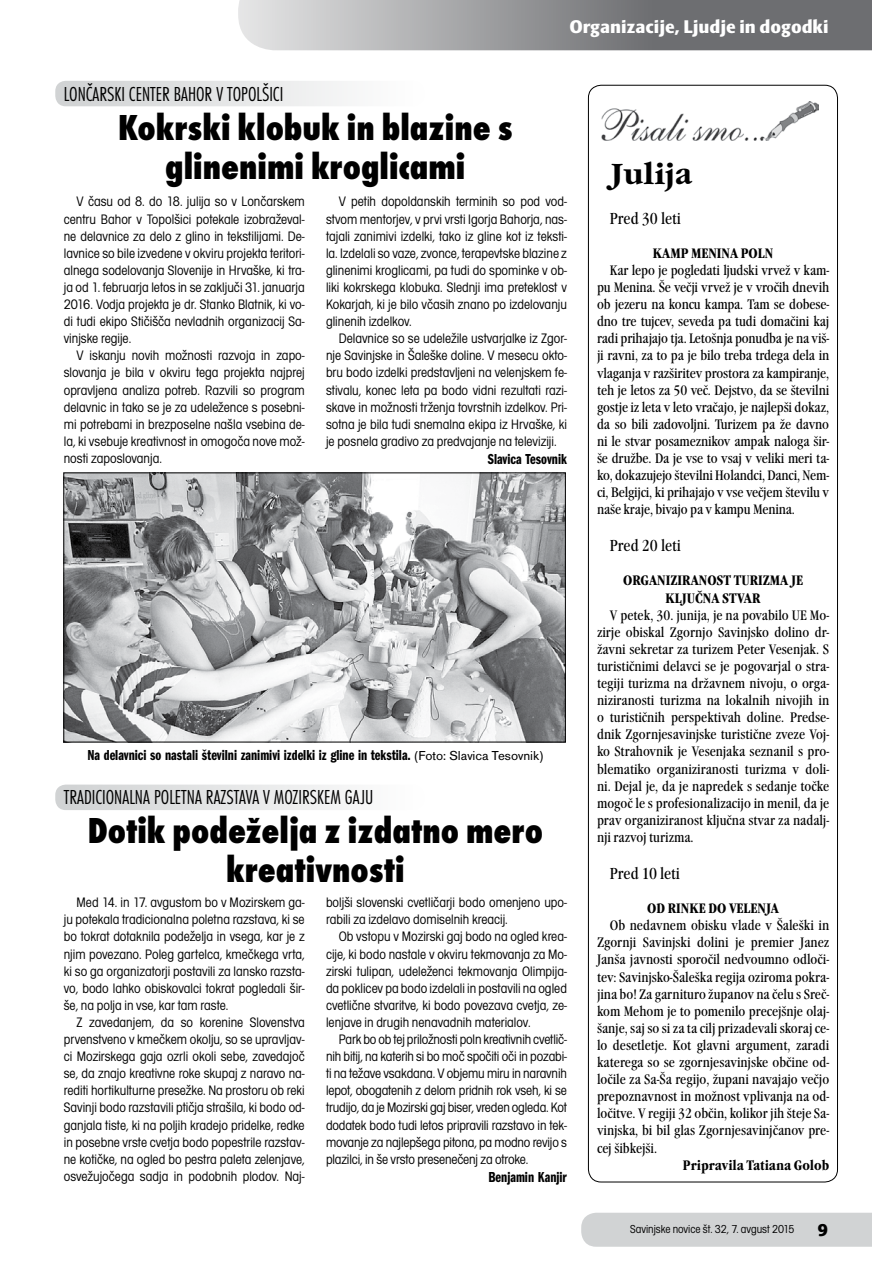
<style>
.page{position:relative;width:893px;height:1263px;background:#fff}
.page>*{position:absolute;margin:0;border:0;box-sizing:border-box;transform-origin:0 0}
.t1{font:37.5px/39px "Futura TEE Extr Bold Cond";color:#000;text-align:center}
.t2{font:700 30px "Garamond Itc TEE";color:#000}
.t3{font:21px "Futura TEE Ligh Cond";color:#000}
.t4{font:18px "Skoda Sans Black CE";color:#fff}
.t5{font:900 18px "Skoda Sans";color:#000}
.t6{font:condensed 16.5px "Garamond Itc TEE";color:#000}
.t7{font:15px "Franklin Got Itc TEE Demi Comp";color:#000}
.t8{font:condensed 14.25px/17.1px "Avant Gar Got Itc TEE";color:#000;text-align:justify}
.t9{font:condensed 14.25px/17.1px "Garamond Itc TEE";color:#000;text-align:justify}
.t10{font:700 condensed 14.25px/17.1px "Garamond Itc TEE";color:#000;text-align:center}
.t11{font:condensed 12px "Avant Gar Got Itc TEE";color:#000}
.s1{font-family:"Accius TEE";font-size:13.5px}
</style>
<div class="page">
<svg style="left:238px;top:0;width:634px;height:50px;background:#949597"></svg>
<div style="left:581px;top:1213px;width:291px;height:34px;background:#d1d3d4"></div>
<div style="left:55px;top:81px;width:370px;height:25px;background:linear-gradient(to right,#cfd1d2,#fff);border-radius:10px"></div>
<div style="left:55px;top:784px;width:370px;height:26px;background:linear-gradient(to right,#cfd1d2,#fff);border-radius:10px"></div>
<img style="left:601px;top:101px;width:218px;height:39px">
<img style="left:66px;top:475px;width:498px;height:265px">
<p class="t4" style="left:569px;top:16px;width:261px">Organizacije, Ljudje in dogodki</p>
<h3 class="t3" style="left:64px;top:82px;width:221px">LONČARSKI CENTER BAHOR V TOPOLŠICI</h3>
<h1 class="t1" style="left:118px;top:108px;width:396px">Kokrski klobuk in blazine s glinenimi kroglicami</h1>
<p class="t8" style="left:64px;top:193px;width:242px;text-indent:13px">V času od 8. do 18. julija so v Lončarskem centru Bahor v Topolšici potekale izobraževal&shy;ne delavnice za delo z glino in tekstilijami. De&shy;lavnice so bile izvedene v okviru projekta teritori&shy;alnega sodelovanja Slovenije in Hrvaške, ki tra&shy;ja od 1. februarja letos in se zaključi 31. januarja 2016. Vodja projekta je dr. Stanko Blatnik, ki vo&shy;di tudi ekipo Stičišča nevladnih organizacij Sa&shy;vinjske regije.</p>
<p class="t8" style="left:64px;top:347px;width:242px;text-indent:13px">V iskanju novih možnosti razvoja in zapo&shy;slovanja je bila v okviru tega projekta najprej opravljena analiza potreb. Razvili so program delavnic in tako se je za udeležence s posebni&shy;mi potrebami in brezposelne našla vsebina de&shy;la, ki vsebuje kreativnost in omogoča nove mož&shy;nosti zaposlovanja.</p>
<p class="t8" style="left:326px;top:193px;width:242px;text-indent:13px">V petih dopoldanskih terminih so pod vod&shy;stvom mentorjev, v prvi vrsti Igorja Bahorja, nas&shy;tajali zanimivi izdelki, tako iz gline kot iz teksti&shy;la. Izdelali so vaze, zvonce, terapevtske blazine z glinenimi kroglicami, pa tudi do spominke v ob&shy;liki kokrskega klobuka. Slednji ima preteklost v Kokarjah, ki je bilo včasih znano po izdelovanju glinenih izdelkov.</p>
<p class="t8" style="left:326px;top:330px;width:242px;text-indent:13px">Delavnice so se udeležile ustvarjalke iz Zgor&shy;nje Savinjske in Šaleške doline. V mesecu okto&shy;bru bodo izdelki predstavljeni na velenjskem fe&shy;stivalu, konec leta pa bodo vidni rezultati razi&shy;skave in možnosti trženja tovrstnih izdelkov. Pri&shy;sotna je bila tudi snemalna ekipa iz Hrvaške, ki je posnela gradivo za predvajanje na televiziji.</p>
<p class="t7" style="left:488px;top:450px;width:81px">Slavica Tesovnik</p>
<p class="t7" style="left:87px;top:746px;width:457px">Na delavnici so nastali številni zanimivi izdelki iz gline in tekstila. <span class="s1">(Foto: Slavica Tesovnik)</span></p>
<h3 class="t3" style="left:64px;top:785px;width:311px">TRADICIONALNA POLETNA RAZSTAVA V MOZIRSKEM GAJU</h3>
<h1 class="t1" style="left:88px;top:811px;width:457px">Dotik podeželja z izdatno mero kreativnosti</h1>
<p class="t8" style="left:64px;top:894px;width:242px;text-indent:13px">Med 14. in 17. avgustom bo v Mozirskem ga&shy;ju potekala tradicionalna poletna razstava, ki se bo tokrat dotaknila podeželja in vsega, kar je z njim povezano. Poleg gartelca, kmečkega vrta, ki so ga organizatorji postavili za lansko razsta&shy;vo, bodo lahko obiskovalci tokrat pogledali šir&shy;še, na polja in vse, kar tam raste.</p>
<p class="t8" style="left:64px;top:1014px;width:242px;text-indent:13px">Z zavedanjem, da so korenine Slovenstva prvenstveno v kmečkem okolju, so se upravljav&shy;ci Mozirskega gaja ozrli okoli sebe, zavedajoč se, da znajo kreativne roke skupaj z naravo na&shy;rediti hortikulturne presežke. Na prostoru ob reki Savinji bodo razstavili ptičja strašila, ki bodo od&shy;ganjala tiste, ki na poljih kradejo pridelke, redke in posebne vrste cvetja bodo popestrile razstav&shy;ne kotičke, na ogled bo pestra paleta zelenjave, osvežujočega sadja in podobnih plodov. Naj-</p>
<p class="t8" style="left:326px;top:894px;width:242px">boljši slovenski cvetličarji bodo omenjeno upo&shy;rabili za izdelavo domiselnih kreacij.</p>
<p class="t8" style="left:326px;top:928px;width:242px;text-indent:13px">Ob vstopu v Mozirski gaj bodo na ogled krea&shy;cije, ki bodo nastale v okviru tekmovanja za Mo&shy;zirski tulipan, udeleženci tekmovanja Olimpija&shy;da poklicev pa bodo izdelali in postavili na ogled cvetlične stvaritve, ki bodo povezava cvetja, ze&shy;lenjave in drugih nenavadnih materialov.</p>
<p class="t8" style="left:326px;top:1031px;width:242px;text-indent:13px">Park bo ob tej priložnosti poln kreativnih cvetlič&shy;nih bitij, na katerih si bo moč spočiti oči in pozabi&shy;ti na težave vsakdana. V objemu miru in naravnih lepot, obogatenih z delom pridnih rok vseh, ki se trudijo, da je Mozirski gaj biser, vreden ogleda. Kot dodatek bodo tudi letos pripravili razstavo in tek&shy;movanje za najlepšega pitona, pa modno revijo s plazilci, in še vrsto presenečenj za otroke.</p>
<p class="t7" style="left:488px;top:1168px;width:80px">Benjamin Kanjir</p>
<h2 class="t2" style="left:610px;top:157px;width:84px">Julija</h2>
<p class="t6" style="left:610px;top:209px;width:73px">Pred 30 leti</p>
<p class="t10" style="left:653px;top:245px;width:122px">KAMP MENINA POLN</p>
<p class="t9" style="left:597px;top:262px;width:234px;text-indent:13px">Kar lepo je pogledati ljudski vrvež v kam&shy;pu Menina. Še večji vrvež je v vročih dnevih ob jezeru na koncu kampa. Tam se dobese&shy;dno tre tujcev, seveda pa tudi domačini kaj radi prihajajo tja. Letošnja ponudba je na viš&shy;ji ravni, za to pa je bilo treba trdega dela in vlaganja v razširitev prostora za kampiranje, teh je letos za 50 več. Dejstvo, da se številni gostje iz leta v leto vračajo, je najlepši dokaz, da so bili zadovoljni. Turizem pa že davno ni le stvar posameznikov ampak naloga šir&shy;še družbe. Da je vse to vsaj v veliki meri ta&shy;ko, dokazujejo številni Holandci, Danci, Nem&shy;ci, Belgijci, ki prihajajo v vse večjem številu v naše kraje, bivajo pa v kampu Menina.</p>
<p class="t6" style="left:610px;top:536px;width:73px">Pred 20 leti</p>
<p class="t10" style="left:623px;top:572px;width:181px">ORGANIZIRANOST TURIZMA JE<br>KLJUČNA STVAR</p>
<p class="t9" style="left:597px;top:606px;width:234px;text-indent:13px">V petek, 30. junija, je na povabilo UE Mo&shy;zirje obiskal Zgornjo Savinjsko dolino dr&shy;žavni sekretar za turizem Peter Vesenjak. S turističnimi delavci se je pogovarjal o stra&shy;tegiji turizma na državnem nivoju, o orga&shy;niziranosti turizma na lokalnih nivojih in o turističnih perspektivah doline. Predse&shy;dnik Zgornjesavinjske turistične zveze Voj&shy;ko Strahovnik je Vesenjaka seznanil s pro&shy;blematiko organiziranosti turizma v doli&shy;ni. Dejal je, da je napredek s sedanje točke mogoč le s profesionalizacijo in menil, da je prav organiziranost ključna stvar za nadalj&shy;nji razvoj turizma.</p>
<p class="t6" style="left:610px;top:864px;width:72px">Pred 10 leti</p>
<p class="t10" style="left:647px;top:900px;width:133px">OD RINKE DO VELENJA</p>
<p class="t9" style="left:597px;top:917px;width:234px;text-indent:13px">Ob nedavnem obisku vlade v Šaleški in Zgornji Savinjski dolini je premier Janez Janša javnosti sporočil nedvoumno odloči&shy;tev: Savinjsko-Šaleška regija oziroma pokra&shy;jina bo! Za garnituro županov na čelu s Sreč&shy;kom Mehom je to pomenilo precejšnje olaj&shy;šanje, saj so si za ta cilj prizadevali skoraj ce&shy;lo desetletje. Kot glavni argument, zaradi katerega so se zgornjesavinjske občine od&shy;ločile za Sa-Ša regijo, župani navajajo večjo prepoznavnost in možnost vplivanja na od&shy;ločitve. V regiji 32 občin, kolikor jih šteje Sa&shy;vinjska, bi bil glas Zgornjesavinjčanov pre&shy;cej šibkejši.</p>
<p class="t10" style="left:683px;top:1156px;width:148px">Pripravila Tatiana Golob</p>
<p class="t11" style="left:630px;top:1222px;width:166px">Savinjske novice št. 32, 7. avgust 2015</p>
<p class="t5" style="left:818px;top:1219px;width:12px">9</p>
</div>
